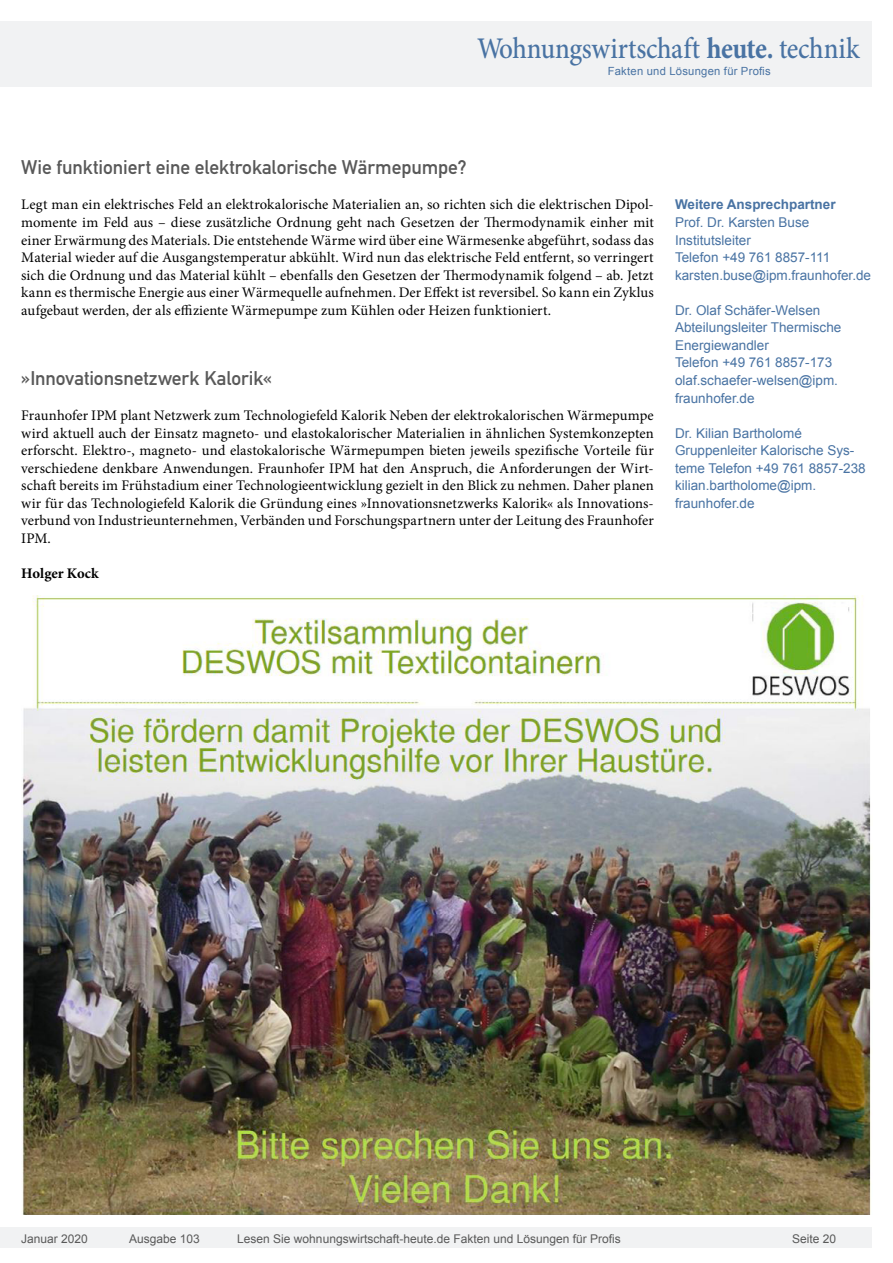
<style>
.page{position:relative;width:893px;height:1263px;background:#fff}
.page>*{position:absolute;margin:0;border:0;box-sizing:border-box;transform-origin:0 0}
.t1{font:500 30px "Minion Pro";letter-spacing:-.01em;color:#4973a3;scale:.9 1}
.t2{font:19.5px "DIN Mittelschrift";letter-spacing:-.005em;color:#595959}
.t3{font:14.7px/17.5px "Minion Pro";letter-spacing:.005em;color:#000;text-align:justify}
.t4{font:700 14.7px "Minion Pro";color:#000}
.t5{font:13.5px/17.5px "Arial";color:#4973a3}
.t6{font:700 13.5px "Arial";color:#4973a3}
.t7{font:12px "Arial";color:#595959}
.t8{font:11.25px "Arial";letter-spacing:.025em;color:#4973a3}
.s1{font-weight:700}
</style>
<div class="page">
<div style="left:0;top:1227px;width:872px;height:20px;background:#f1f2f3"></div>
<div style="left:0;top:21px;width:872px;height:66px;background:#f1f2f3"></div>
<img style="left:21px;top:595px;width:850px;height:619px">
<h1 class="t1" style="left:477px;top:28px;width:426px">Wohnungswirtschaft <span class="s1">heute.</span> technik</h1>
<p class="t8" style="left:608px;top:63px;width:165px">Fakten und Lösungen für Profis</p>
<h2 class="t2" style="left:21px;top:156px;width:447px">Wie funktioniert eine elektrokalorische Wärmepumpe?</h2>
<p class="t3" style="left:21px;top:196px;width:634px">Legt man ein elektrisches Feld an elektrokalorische Materialien an, so richten sich die elektrischen Dipol&shy;momente im Feld aus – diese zusätzliche Ordnung geht nach Gesetzen der Thermodynamik einher mit einer Erwärmung des Materials. Die entstehende Wärme wird über eine Wärmesenke abgeführt, sodass das Material wieder auf die Ausgangstemperatur abkühlt. Wird nun das elektrische Feld entfernt, so verringert sich die Ordnung und das Material kühlt – ebenfalls den Gesetzen der Thermodynamik folgend – ab. Jetzt kann es thermische Energie aus einer Wärmequelle aufnehmen. Der Effekt ist reversibel. So kann ein Zyklus aufgebaut werden, der als effiziente Wärmepumpe zum Kühlen oder Heizen funktioniert.</p>
<h2 class="t2" style="left:21px;top:367px;width:252px">»Innovationsnetzwerk Kalorik«</h2>
<p class="t3" style="left:21px;top:407px;width:634px">Fraunhofer IPM plant Netzwerk zum Technologiefeld Kalorik Neben der elektrokalorischen Wärmepumpe wird aktuell auch der Einsatz magneto- und elastokalorischer Materialien in ähnlichen Systemkonzepten erforscht. Elektro-, magneto- und elastokalorische Wärmepumpen bieten jeweils spezifische Vorteile für verschiedene denkbare Anwendungen. Fraunhofer IPM hat den Anspruch, die Anforderungen der Wirt&shy;schaft bereits im Frühstadium einer Technologieentwicklung gezielt in den Blick zu nehmen. Daher planen wir für das Technologiefeld Kalorik die Gründung eines »Innovationsnetzwerks Kalorik« als Innovations&shy;verbund von Industrieunternehmen, Verbänden und Forschungspartnern unter der Leitung des Fraunhofer IPM.</p>
<p class="t4" style="left:21px;top:563px;width:79px">Holger Kock</p>
<p class="t6" style="left:675px;top:196px;width:162px">Weitere Ansprechpartner</p>
<p class="t5" style="left:675px;top:214px;width:198px">Prof. Dr. Karsten Buse<br>Institutsleiter<br>Telefon +49 761 8857-111 karsten.buse@ipm.fraunhofer.de</p>
<p class="t5" style="left:675px;top:301px;width:168px">Dr. Olaf Schäfer-Welsen<br>Abteilungsleiter Thermische<br>Energiewandler<br>Telefon +49 761 8857-173 olaf.schaefer-welsen@ipm. fraunhofer.de</p>
<p class="t5" style="left:675px;top:424px;width:192px">Dr. Kilian Bartholomé<br>Gruppenleiter Kalorische Sys&shy;teme Telefon +49 761 8857-238 kilian.bartholome@ipm. fraunhofer.de</p>
<p class="t7" style="left:21px;top:1230px;width:68px">Januar 2020</p>
<p class="t7" style="left:129px;top:1230px;width:72px">Ausgabe 103</p>
<p class="t7" style="left:237px;top:1230px;width:385px">Lesen Sie wohnungswirtschaft-heute.de Fakten und Lösungen für Profis</p>
<p class="t7" style="left:792px;top:1231px;width:46px">Seite 20</p>
</div>
